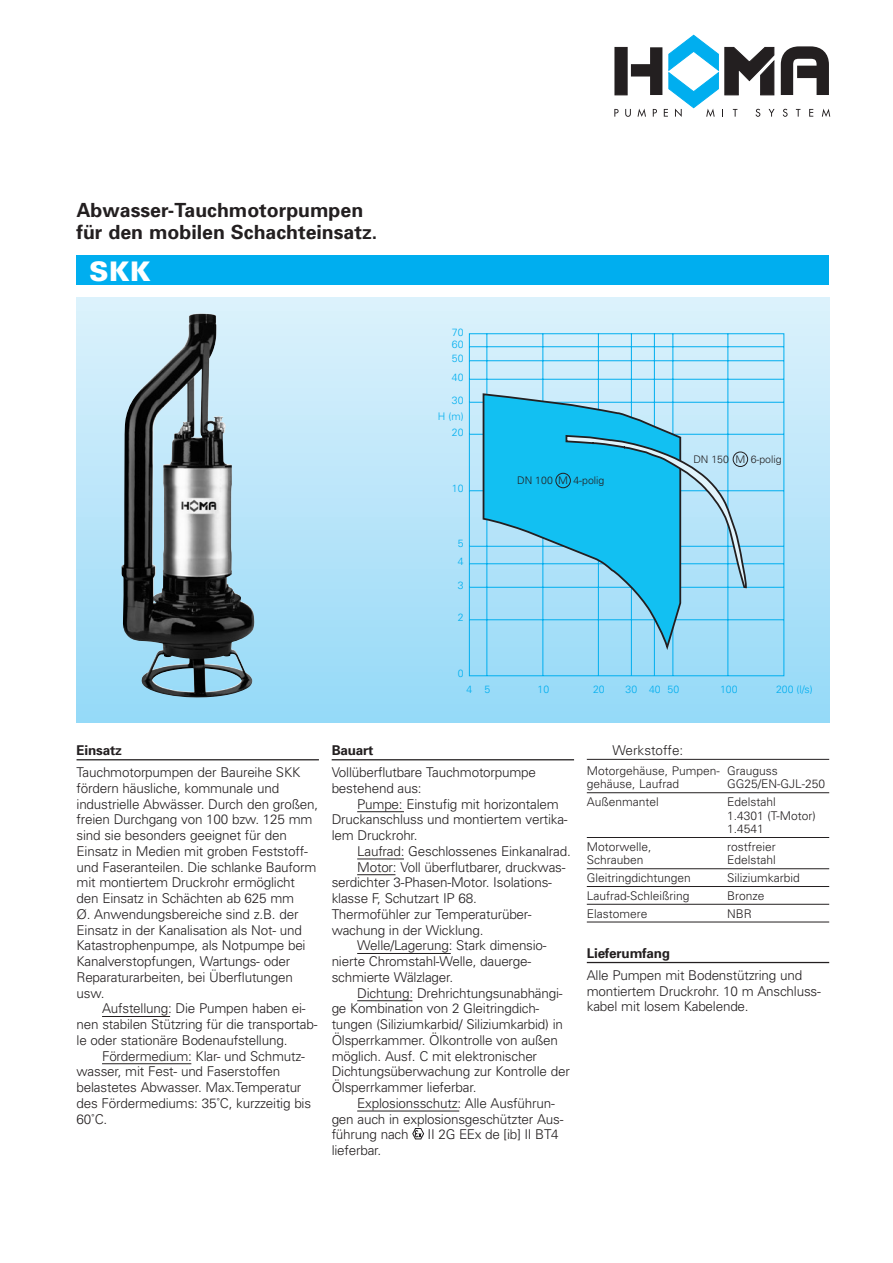
<style>
.page{position:relative;width:893px;height:1263px;background:#fff}
.page>*{position:absolute;margin:0;border:0;box-sizing:border-box;transform-origin:0 0}
.t1{font:900 27px "Univers";color:#fff}
.t2{font:700 19.5px/22.5px "Univers";color:#231f20}
.t3{font:300 13.5px/15.8px "Univers";letter-spacing:-.015em;color:#231f20}
.t4{font:700 13.5px "Univers";letter-spacing:-.015em;color:#231f20}
.t5{font:300 12px/13.5px "Univers";color:#231f20}
.t6{font:300 10.5px/11.1px "Univers";color:#00aeef}
.t7{font:300 10.5px "Univers";color:#231f20}
</style>
<div class="page">
<div style="left:77px;top:255px;width:752px;height:30px;background:#00aeef"></div>
<hr style="left:77px;top:759px;width:242px;height:1px;background:#231f20">
<hr style="left:102px;top:1016px;width:68px;height:1px;background:#231f20">
<hr style="left:102px;top:1063px;width:89px;height:1px;background:#231f20">
<hr style="left:332px;top:759px;width:242px;height:1px;background:#231f20">
<hr style="left:357px;top:811px;width:47px;height:1px;background:#231f20">
<hr style="left:357px;top:859px;width:47px;height:1px;background:#231f20">
<hr style="left:357px;top:874px;width:38px;height:1px;background:#231f20">
<hr style="left:357px;top:953px;width:94px;height:1px;background:#231f20">
<hr style="left:357px;top:1000px;width:55px;height:1px;background:#231f20">
<hr style="left:357px;top:1111px;width:102px;height:1px;background:#231f20">
<svg style="left:412px;top:1128px;width:12px;height:11px"></svg>
<hr style="left:587px;top:759px;width:242px;height:1px;background:#231f20">
<hr style="left:587px;top:792px;width:242px;height:1px;background:#231f20">
<hr style="left:587px;top:837px;width:242px;height:1px;background:#231f20">
<hr style="left:587px;top:868px;width:242px;height:1px;background:#231f20">
<hr style="left:587px;top:886px;width:242px;height:1px;background:#231f20">
<hr style="left:587px;top:904px;width:242px;height:1px;background:#231f20">
<hr style="left:587px;top:922px;width:242px;height:1px;background:#231f20">
<hr style="left:587px;top:962px;width:242px;height:1px;background:#231f20">
<div style="left:77px;top:298px;width:752px;height:425px;background:linear-gradient(to bottom,#ddf2fc,#94d9f8)"></div>
<svg style="left:781px;top:46px;width:48px;height:49px"></svg>
<svg style="left:614px;top:35px;width:161px;height:82px"></svg>
<svg style="left:783px;top:109px;width:5px;height:8px"></svg>
<svg style="left:796px;top:109px;width:4px;height:8px"></svg>
<svg style="left:809px;top:109px;width:4px;height:8px"></svg>
<svg style="left:822px;top:109px;width:8px;height:8px"></svg>
<img style="left:121px;top:313px;width:134px;height:385px">
<svg style="left:469px;top:333px;width:315px;height:343px"></svg>
<svg style="left:481px;top:392px;width:201px;height:261px"></svg>
<svg style="left:555px;top:434px;width:193px;height:155px"></svg>
<h2 class="t2" style="left:77px;top:198px;width:302px">Abwasser-Tauchmotorpumpen für den mobilen Schachteinsatz.</h2>
<h1 class="t1" style="left:89px;top:254px;width:63px">SKK</h1>
<p class="t6" style="left:452px;top:327px;width:13px">70<br>60</p>
<p class="t6" style="left:452px;top:349px;width:13px;line-height:18.5px">50<br>40</p>
<p class="t6" style="left:452px;top:394px;width:13px">30</p>
<p class="t6" style="left:452px;top:427px;width:13px">20</p>
<p class="t6" style="left:438px;top:411px;width:27px">H (m)</p>
<p class="t6" style="left:452px;top:483px;width:13px">10</p>
<p class="t6" style="left:458px;top:534px;width:7px;line-height:18.3px">5<br>4</p>
<p class="t6" style="left:458px;top:580px;width:7px">3</p>
<p class="t6" style="left:458px;top:611px;width:7px">2</p>
<p class="t6" style="left:458px;top:667px;width:7px">0</p>
<p class="t7" style="left:517px;top:474px;width:89px">DN 100 M 4-polig</p>
<p class="t7" style="left:693px;top:453px;width:90px">DN 150 M 6-polig</p>
<p class="t6" style="left:466px;top:683px;width:25px">4 5</p>
<p class="t6" style="left:537px;top:683px;width:13px">10</p>
<p class="t6" style="left:593px;top:683px;width:13px">20</p>
<p class="t6" style="left:625px;top:683px;width:55px">30 40 50</p>
<p class="t6" style="left:720px;top:683px;width:19px">100</p>
<p class="t6" style="left:776px;top:683px;width:38px">200 (l/s)</p>
<p class="t4" style="left:77px;top:742px;width:47px">Einsatz</p>
<p class="t3" style="left:77px;top:764px;width:243px">Tauchmotorpumpen der Baureihe SKK fördern häusliche, kommunale und industrielle Abwässer. Durch den großen, freien Durchgang von 100 bzw. 125 mm sind sie besonders geeignet für den Einsatz in Medien mit groben Feststoff&shy;und Faseranteilen. Die schlanke Bauform mit montiertem Druckrohr ermöglicht den Einsatz in Schächten ab 625 mm<br>Ø. Anwendungsbereiche sind z.B. der Einsatz in der Kanalisation als Not- und Katastrophenpumpe, als Notpumpe bei Kanalverstopfungen, Wartungs- oder Reparaturarbeiten, bei Überflutungen usw.</p>
<p class="t3" style="left:77px;top:1001px;width:242px;text-indent:26px">Aufstellung: Die Pumpen haben ei&shy;nen stabilen Stützring für die transportab&shy;le oder stationäre Bodenaufstellung.</p>
<p class="t3" style="left:77px;top:1048px;width:236px;text-indent:26px">Fördermedium: Klar- und Schmutz&shy;wasser, mit Fest- und Faserstoffen belastetes Abwasser. Max.Temperatur des Fördermediums: 35˚C, kurzzeitig bis<br>60˚C.</p>
<p class="t4" style="left:332px;top:742px;width:43px">Bauart</p>
<p class="t3" style="left:332px;top:764px;width:206px">Vollüberflutbare Tauchmotorpumpe bestehend aus:</p>
<p class="t3" style="left:332px;top:796px;width:237px;text-indent:26px">Pumpe: Einstufig mit horizontalem<br>Druckanschluss und montiertem vertika&shy;lem Druckrohr.</p>
<p class="t3" style="left:357px;top:843px;width:215px">Laufrad: Geschlossenes Einkanalrad.</p>
<p class="t3" style="left:357px;top:859px;width:210px">Motor: Voll überflutbarer, druckwas-</p>
<p class="t3" style="left:332px;top:875px;width:222px">serdichter 3-Phasen-Motor. Isolations-</p>
<p class="t3" style="left:332px;top:890px;width:147px">klasse F, Schutzart IP 68.</p>
<p class="t3" style="left:332px;top:906px;width:201px">Thermofühler zur Temperaturüber-</p>
<p class="t3" style="left:332px;top:922px;width:153px">wachung in der Wicklung.</p>
<p class="t3" style="left:357px;top:938px;width:191px">Welle/Lagerung: Stark dimensio-</p>
<p class="t3" style="left:332px;top:953px;width:201px">nierte Chromstahl-Welle, dauerge-</p>
<p class="t3" style="left:332px;top:969px;width:123px">schmierte Wälzlager.</p>
<p class="t3" style="left:357px;top:985px;width:207px">Dichtung: Drehrichtungsunabhängi-</p>
<p class="t3" style="left:332px;top:1001px;width:209px">ge Kombination von 2 Gleitringdich-</p>
<p class="t3" style="left:332px;top:1016px;width:233px">tungen (Siliziumkarbid/ Siliziumkarbid) in</p>
<p class="t3" style="left:332px;top:1032px;width:228px">Ölsperrkammer. Ölkontrolle von außen</p>
<p class="t3" style="left:332px;top:1048px;width:207px">möglich. Ausf. C mit elektronischer</p>
<p class="t3" style="left:332px;top:1064px;width:240px">Dichtungsüberwachung zur Kontrolle der</p>
<p class="t3" style="left:332px;top:1079px;width:146px">Ölsperrkammer lieferbar.</p>
<p class="t3" style="left:357px;top:1095px;width:199px">Explosionsschutz: Alle Ausführun-</p>
<p class="t3" style="left:332px;top:1111px;width:233px">gen auch in explosionsgeschützter Aus-</p>
<p class="t3" style="left:332px;top:1127px;width:78px">führung nach</p>
<p class="t3" style="left:428px;top:1127px;width:133px">II 2G EEx de [ib] II BT4</p>
<p class="t3" style="left:332px;top:1142px;width:51px">lieferbar.</p>
<p class="t3" style="left:612px;top:742px;width:73px">Werkstoffe:</p>
<p class="t5" style="left:587px;top:764px;width:192px">Motorgehäuse, Pumpen- Grauguss gehäuse, Laufrad</p>
<p class="t5" style="left:727px;top:777px;width:100px">GG25/EN-GJL-250</p>
<p class="t5" style="left:587px;top:795px;width:74px">Außenmantel</p>
<p class="t5" style="left:727px;top:795px;width:90px">Edelstahl<br>1.4301 (T-Motor)<br>1.4541</p>
<p class="t5" style="left:587px;top:840px;width:66px">Motorwelle,</p>
<p class="t5" style="left:727px;top:840px;width:50px">rostfreier</p>
<p class="t5" style="left:587px;top:853px;width:58px">Schrauben</p>
<p class="t5" style="left:727px;top:853px;width:50px">Edelstahl</p>
<p class="t5" style="left:587px;top:871px;width:106px">Gleitringdichtungen</p>
<p class="t5" style="left:727px;top:871px;width:74px">Siliziumkarbid</p>
<p class="t5" style="left:587px;top:889px;width:104px">Laufrad-Schleißring</p>
<p class="t5" style="left:727px;top:889px;width:39px">Bronze</p>
<p class="t5" style="left:587px;top:906px;width:62px">Elastomere</p>
<p class="t5" style="left:727px;top:906px;width:26px">NBR</p>
<p class="t4" style="left:587px;top:945px;width:85px">Lieferumfang</p>
<p class="t3" style="left:587px;top:967px;width:236px">Alle Pumpen mit Bodenstützring und montiertem Druckrohr. 10 m Anschluss&shy;kabel mit losem Kabelende.</p>
</div>
